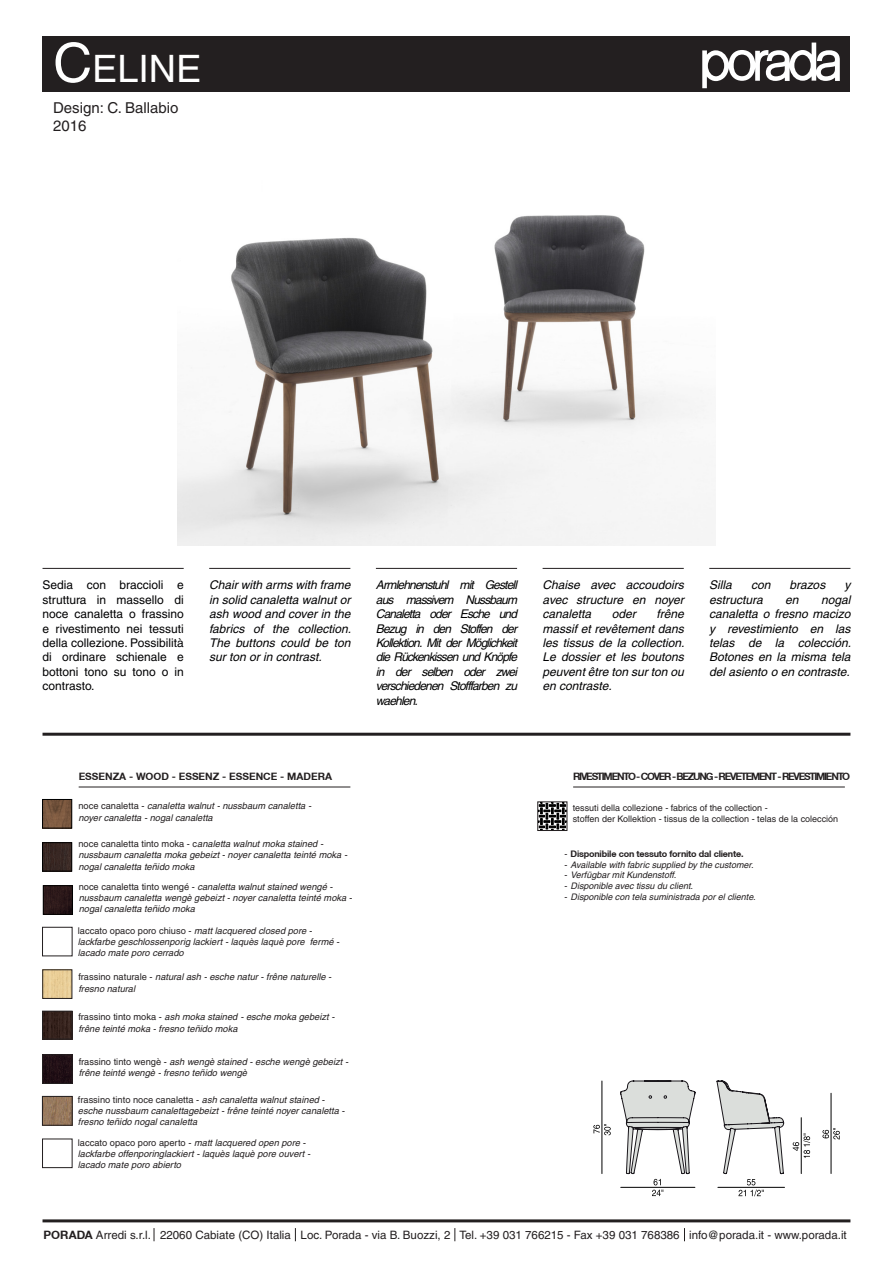
<style>
.page{position:relative;width:893px;height:1263px;background:#fff}
.page>*{position:absolute;margin:0;border:0;box-sizing:border-box;transform-origin:0 0}
.t1{font:37.8px "Helvetica";color:#fff}
.t2{font:15px "Helvetica";color:#231f20}
.t3{font:italic 12px/14.4px "Helvetica";color:#000001;text-align:justify}
.t4{font:italic 12px/14.4px "Helvetica";color:#000002;text-align:justify}
.t5{font:12px/14.4px "Helvetica";color:#000002;text-align:justify}
.t6{font:11.55px "Helvetica";color:#231f20}
.t7{font:700 10.2px "Helvetica Neue CE";letter-spacing:-.12em;color:#231f20}
.t8{font:700 10.2px "Helvetica Neue CE";color:#231f20}
.t9{font:italic 9.3px/11.1px "Helvetica";color:#231f20}
.t10{font:9.3px "Helvetica";color:#231f20}
.t11{font:italic 9px "Helvetica";color:#231f20}
.t12{font:9px "Helvetica";color:#231f20}
.t13{font:700 9px "Helvetica Neue CE";letter-spacing:-.02em;color:#231f20}
.s1{font-size:54px}
.s2{font-style:normal}
.s3{font-style:italic}
.s4{font-family:"Helvetica";font-weight:400}
.s5{font-family:"Helvetica Neue CE";font-weight:700}
</style>
<div class="page">
<div style="left:43px;top:37px;width:807px;height:55px;background:#231f20"></div>
<svg style="left:702px;top:43px;width:138px;height:45px"></svg>
<hr style="left:43px;top:568px;width:141px;height:1px;background:#231f20">
<hr style="left:43px;top:1219px;width:807px;height:3px;background:#231f20">
<hr style="left:209px;top:568px;width:141px;height:1px;background:#231f20">
<hr style="left:376px;top:568px;width:141px;height:1px;background:#231f20">
<hr style="left:543px;top:568px;width:141px;height:1px;background:#231f20">
<hr style="left:709px;top:568px;width:141px;height:1px;background:#231f20">
<svg style="left:154px;top:1228px;width:1px;height:13px"></svg>
<svg style="left:295px;top:1228px;width:1px;height:13px"></svg>
<svg style="left:454px;top:1228px;width:1px;height:13px"></svg>
<svg style="left:684px;top:1228px;width:1px;height:13px"></svg>
<hr style="left:43px;top:733px;width:807px;height:3px;background:#231f20">
<svg style="left:620px;top:1080px;width:164px;height:116px"></svg>
<svg style="left:793px;top:1133px;width:17px;height:25px"></svg>
<svg style="left:593px;top:1124px;width:18px;height:11px"></svg>
<svg style="left:822px;top:1128px;width:18px;height:11px"></svg>
<hr style="left:621px;top:1187px;width:74px;height:1px;background:#000">
<hr style="left:718px;top:1187px;width:66px;height:1px;background:#000">
<hr style="left:801px;top:1118px;width:1px;height:55px;background:#000">
<hr style="left:602px;top:1081px;width:1px;height:92px;background:#000">
<hr style="left:831px;top:1093px;width:1px;height:80px;background:#000">
<img style="left:44px;top:844px;width:26px;height:25px">
<div style="left:42px;top:842px;width:30px;height:29px;border:1px solid #000"></div>
<img style="left:44px;top:801px;width:26px;height:25px">
<div style="left:42px;top:799px;width:30px;height:29px;border:1px solid #000"></div>
<img style="left:45px;top:887px;width:26px;height:26px">
<div style="left:43px;top:885px;width:30px;height:30px;border:1px solid #000"></div>
<hr style="left:79px;top:787px;width:271px;height:1px;background:#231f20">
<div style="left:42px;top:927px;width:31px;height:29px;border:1px solid #231f20"></div>
<img style="left:44px;top:971px;width:26px;height:26px">
<div style="left:42px;top:969px;width:30px;height:30px;border:1px solid #231f20"></div>
<img style="left:44px;top:1056px;width:27px;height:26px">
<div style="left:42px;top:1054px;width:31px;height:30px;border:1px solid #231f20"></div>
<img style="left:44px;top:1013px;width:27px;height:24px">
<div style="left:42px;top:1011px;width:31px;height:28px;border:1px solid #231f20"></div>
<div style="left:42px;top:1138px;width:31px;height:30px;border:1px solid #231f20"></div>
<img style="left:44px;top:1098px;width:27px;height:25px">
<div style="left:42px;top:1096px;width:31px;height:29px;border:1px solid #231f20"></div>
<hr style="left:573px;top:787px;width:272px;height:1px;background:#231f20">
<div style="left:537px;top:801px;width:30px;height:30px;border:1px solid #231f20"></div>
<svg style="left:538px;top:802px;width:29px;height:28px"></svg>
<img style="left:177px;top:215px;width:536px;height:331px">
<p class="t1" style="left:53px;top:47px;width:150px"><span class="s1">C</span>ELINE</p>
<p class="t2" style="left:53px;top:99px;width:127px">Design: C. Ballabio</p>
<p class="t2" style="left:53px;top:117px;width:35px">2016</p>
<p class="t5" style="left:43px;top:578px;width:143px">Sedia con braccioli e struttura in massello di noce canaletta o frassino e rivestimento nei tessuti della collezione. Possibilità di ordinare schienale e bottoni tono su tono o in contrasto.</p>
<p class="t4" style="left:209px;top:578px;width:143px">Chair with arms with frame in solid canaletta walnut or ash wood and cover in the fabrics of the collection.<br>The buttons could be ton sur ton or in contrast.</p>
<p class="t3" style="left:376px;top:578px;width:143px">Armlehnenstuhl mit Gestell aus massivem Nussbaum Canaletta oder Esche und Bezug in den Stoffen der Kollektion. Mit der Möglichkeit die Rückenkissen und Knöpfe in der selben oder zwei verschiedenen Stofffarben zu waehlen.</p>
<p class="t4" style="left:543px;top:578px;width:143px">Chaise avec accoudoirs avec structure en noyer canaletta</p>
<p class="t4" style="left:543px;top:607px;width:143px;text-indent:114px">frêne massif et revêtement dans les tissus de la collection.<br>Le dossier et les boutons peuvent être ton sur ton ou en contraste.</p>
<p class="t4" style="left:612px;top:607px;width:26px">oder</p>
<p class="t3" style="left:709px;top:578px;width:24px">Silla</p>
<p class="t3" style="left:751px;top:578px;width:21px">con</p>
<p class="t3" style="left:790px;top:578px;width:37px">brazos</p>
<p class="t3" style="left:844px;top:578px;width:7px">y</p>
<p class="t3" style="left:709px;top:592px;width:55px">estructura</p>
<p class="t3" style="left:785px;top:592px;width:15px">en</p>
<p class="t3" style="left:709px;top:592px;width:143px;text-indent:112px">nogal canaletta o fresno macizo y revestimiento en las telas de la colección.<br>Botones en la misma tela del asiento o en contraste.</p>
<p class="t8" style="left:79px;top:770px;width:255px">ESSENZA - WOOD - ESSENZ - ESSENCE - MADERA</p>
<p class="t9" style="left:78px;top:800px;width:234px"><span class="s2">noce canaletta -</span> canaletta walnut - nussbaum canaletta -</p>
<p class="t9" style="left:78px;top:812px;width:136px">noyer canaletta - nogal canaletta</p>
<p class="t9" style="left:78px;top:838px;width:270px"><span class="s2">noce canaletta tinto moka - c</span>analetta walnut moka stained - nussbaum canaletta moka gebeizt - noyer canaletta teinté moka -</p>
<p class="t9" style="left:78px;top:861px;width:118px">nogal canaletta teñido moka</p>
<p class="t9" style="left:79px;top:881px;width:255px"><span class="s2">noce canaletta tinto wengé -</span> canaletta walnut stained wengé -</p>
<p class="t9" style="left:79px;top:892px;width:275px">nussbaum canaletta wengè gebeizt - noyer canaletta teinté moka -</p>
<p class="t9" style="left:79px;top:903px;width:118px">nogal canaletta teñido moka</p>
<p class="t9" style="left:78px;top:925px;width:236px"><span class="s2">laccato opaco poro chiuso -</span> matt lacquered closed pore -</p>
<p class="t9" style="left:78px;top:936px;width:263px">lackfarbe geschlossenporig lackiert - laquès laquè pore fermé -</p>
<p class="t9" style="left:78px;top:947px;width:107px">lacado mate poro cerrado</p>
<p class="t9" style="left:78px;top:971px;width:254px"><span class="s2">frassino naturale -</span> natural ash - esche natur - frêne naturelle - fresno natural</p>
<p class="t9" style="left:78px;top:1011px;width:258px"><span class="s2">frassino tinto moka -</span> ash moka stained - esche moka gebeizt -</p>
<p class="t9" style="left:78px;top:1023px;width:161px">frêne teinté moka - fresno teñido moka</p>
<p class="t9" style="left:79px;top:1056px;width:271px"><span class="s2">frassino tinto wengè -</span> ash wengè stained - esche wengè gebeizt - frêne teinté wengè - fresno teñido wengè</p>
<p class="t10" style="left:78px;top:1094px;width:248px">frassino tinto noce canaletta - <span class="s3">ash canaletta walnut stained -</span></p>
<p class="t9" style="left:78px;top:1105px;width:268px">esche nussbaum canalettagebeizt - frêne teinté noyer canaletta - fresno teñido nogal canaletta</p>
<p class="t10" style="left:78px;top:1137px;width:229px">laccato opaco poro aperto - <span class="s3">matt lacquered open pore -</span></p>
<p class="t9" style="left:78px;top:1148px;width:234px">lackfarbe offenporinglackiert - laquès laquè pore ouvert -</p>
<p class="t9" style="left:78px;top:1159px;width:105px">lacado mate poro abierto</p>
<p class="t7" style="left:573px;top:770px;width:279px">RIVESTIMENTO - COVER - BEZUNG - REVETEMENT - REVESTIMIENTO</p>
<p class="t12" style="left:573px;top:803px;width:196px">tessuti della collezione - fabrics of the collection -</p>
<p class="t12" style="left:573px;top:814px;width:267px">stoffen der Kollektion - tissus de la collection - telas de la colección</p>
<p class="t13" style="left:565px;top:848px;width:180px"><span class="s4">-</span> Disponibile con tessuto fornito dal cliente.</p>
<p class="t11" style="left:565px;top:859px;width:190px"><span class="s2">-</span> Available with fabric supplied by the customer.</p>
<p class="t11" style="left:565px;top:870px;width:113px"><span class="s2">-</span> Verfügbar mit Kundenstoff.</p>
<p class="t11" style="left:565px;top:881px;width:130px"><span class="s2">-</span> Disponible avec tissu du client.</p>
<p class="t11" style="left:565px;top:891px;width:193px"><span class="s2">-</span> Disponible con tela suministrada por el cliente.</p>
<p class="t6" style="left:44px;top:1228px;width:805px"><span class="s5">PORADA</span> Arredi s.r.l. 22060 Cabiate (CO) Italia Loc. Porada - via B. Buozzi, 2 Tel. +39 031 766215 - Fax +39 031 768386 info@porada.it - www.porada.it</p>
</div>
